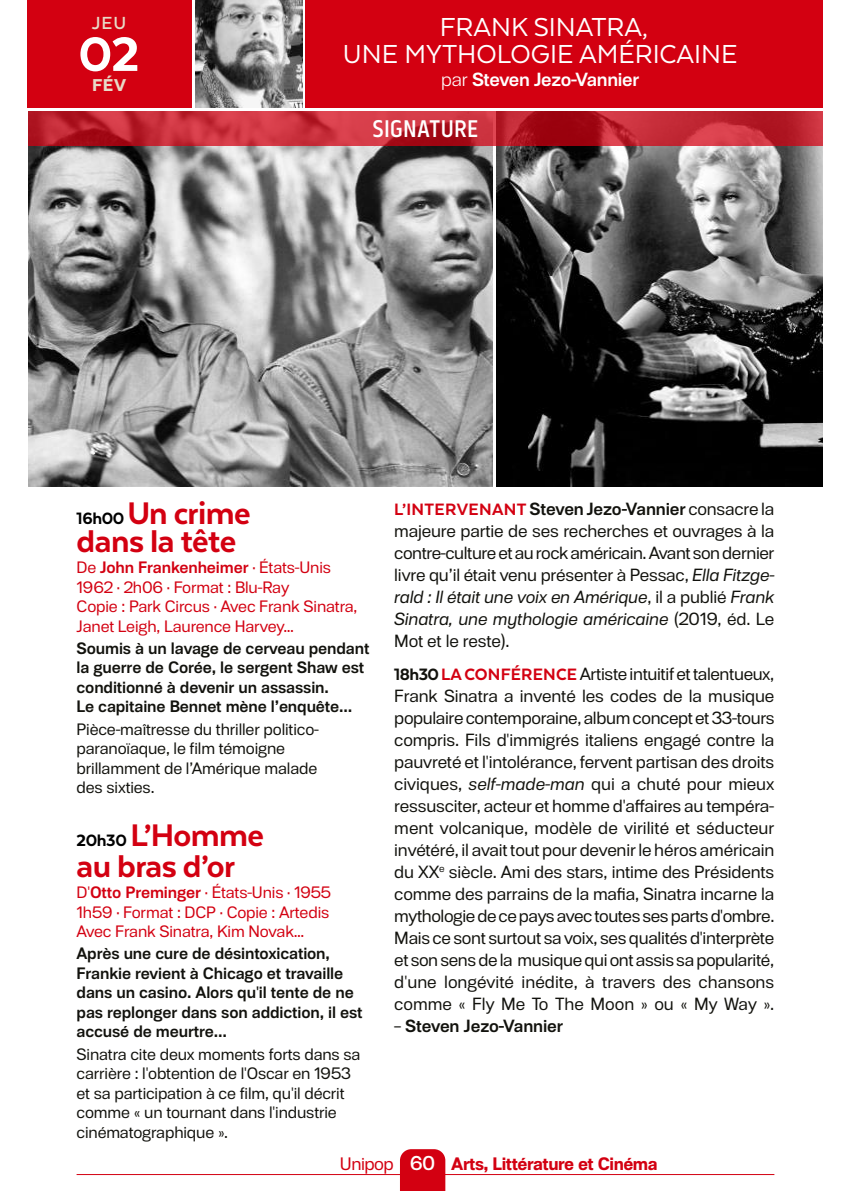
<style>
.page{position:relative;width:851px;height:1191px;background:#fff}
.page>*{position:absolute;margin:0;border:0;box-sizing:border-box;transform-origin:0 0}
.t1{font:900 56px "Texta";color:#fff}
.t2{font:900 36px/28px "Texta";letter-spacing:-.015em;color:#d30011}
.t3{font:30px/27px "Texta";color:#fff;text-align:center}
.t4{font:500 25px "Serca Condensed";letter-spacing:.01em;color:#fff}
.t5{font:700 20.2px "Texta";color:#e8dbc8}
.t6{font:800 19.8px "Texta";color:#e8dbc8}
.t7{font:700 19px "Substance";letter-spacing:-.02em;color:#fff;scale:.96 1}
.t8{font:800 18px "Substance";letter-spacing:-.03em;color:#d30011;scale:.96 1}
.t9{font:17.6px/22px "Substance";letter-spacing:-.01em;color:#12120d;text-align:justify;scale:.96 1}
.t10{font:700 17.6px "Substance";letter-spacing:-.01em;color:#12120d;scale:.96 1}
.t11{font:700 16.6px/19.6px "Substance";letter-spacing:-.01em;color:#12120d;scale:.96 1}
.t12{font:16.6px/19.6px "Substance";letter-spacing:-.01em;color:#12120d;scale:.96 1}
.t13{font:16.6px/19.6px "Substance";letter-spacing:-.01em;color:#d30011;scale:.96 1}
.s1{font-weight:300}
.s2{font-size:19px;color:#000}
.s3{font-weight:700}
.s4{font-family:"Texta";font-weight:900;font-size:19px;color:#d30011}
.s5{font-style:italic}
.s6{font-family:"Texta";font-weight:900;font-size:19px}
.s7{font-weight:400}
.s8{font-weight:500;font-size:20px;color:#fff}
</style>
<div class="page">
<div style="left:305px;top:0;width:517px;height:108px;background:#d30011"></div>
<div style="left:28px;top:0;width:164px;height:108px;background:#d30011"></div>
<hr style="left:77px;top:1174px;width:697px;height:1px;background:#d30011">
<div style="left:400px;top:1149px;width:45px;height:42px;background:#d30011"></div>
<img style="left:195px;top:0;width:107px;height:108px">
<img style="left:28px;top:145px;width:464px;height:342px">
<img style="left:496px;top:145px;width:326px;height:342px">
<div style="left:28px;top:111px;width:794px;height:34px;background:#d30011;opacity:.73"></div>
<p class="t5" style="left:92px;top:13px;width:36px">JEU</p>
<h1 class="t1" style="left:78px;top:25px;width:63px">02</h1>
<p class="t6" style="left:92px;top:75px;width:36px">FÉV</p>
<h3 class="t3" style="left:343px;top:14px;width:396px">FRANK SINATRA,<br>UNE MYTHOLOGIE AMÉRICAINE</h3>
<p class="t7" style="left:441px;top:68px;width:208px"><span class="s1">par</span> Steven Jezo-Vannier</p>
<h3 class="t4" style="left:372px;top:115px;width:107px">SIGNATURE</h3>
<h2 class="t2" style="left:77px;top:499px;width:176px"><span class="s2">16h00</span> Un crime dans la tête</h2>
<p class="t13" style="left:77px;top:558px;width:294px">De <span class="s3">John Frankenheimer</span> · États-Unis 1962 · 2h06 · Format : Blu-Ray<br>Copie : Park Circus · Avec Frank Sinatra, Janet Leigh, Laurence Harvey…</p>
<p class="t11" style="left:77px;top:639px;width:306px">Soumis à un lavage de cerveau pendant la guerre de Corée, le sergent Shaw est conditionné à devenir un assassin.<br>Le capitaine Bennet mène l’enquête…</p>
<p class="t12" style="left:77px;top:720px;width:254px">Pièce-maîtresse du thriller politico&shy;paranoïaque, le film témoigne brillamment de l’Amérique malade des sixties.</p>
<h2 class="t2" style="left:77px;top:821px;width:189px;line-height:30px"><span class="s2">20h30</span> L’Homme au bras d’or</h2>
<p class="t13" style="left:77px;top:883px;width:267px;text-align:justify">D'<span class="s3">Otto Preminger</span> · États-Unis · 1955<br>1h59 · Format : DCP · Copie : Artedis Avec Frank Sinatra, Kim Novak…</p>
<p class="t11" style="left:77px;top:944px;width:299px">Après une cure de désintoxication, Frankie revient à Chicago et travaille dans un casino. Alors qu'il tente de ne pas replonger dans son addiction, il est accusé de meurtre…</p>
<p class="t12" style="left:77px;top:1044px;width:297px">Sinatra cite deux moments forts dans sa carrière : l'obtention de l'Oscar en 1953 et sa participation à ce film, qu'il décrit comme « un tournant dans l'industrie cinématographique ».</p>
<p class="t9" style="left:394px;top:498px;width:397px"><span class="s4">L’INTERVENANT</span> <span class="s3">Steven Jezo-Vannier</span> consacre la majeure partie de ses recherches et ouvrages à la contre-culture et au rock américain.Avant son dernier livre qu’il était venu présenter à Pessac, <span class="s5">Ella Fitzge&shy;rald : Il était une voix en Amérique</span>, il a publié <span class="s5">Frank Sinatra, une mythologie américaine</span> (2019, éd. Le Mot et le reste).</p>
<p class="t9" style="left:394px;top:663px;width:397px"><span class="s6">18h30</span><span class="s4">LA CONFÉRENCE</span> Artiste intuitif et talentueux, Frank Sinatra a inventé les codes de la musique populaire contemporaine, album concept et 33-tours compris. Fils d'immigrés italiens engagé contre la pauvreté et l'intolérance, fervent partisan des droits civiques, <span class="s5">self-made-man</span> qui a chuté pour mieux ressusciter, acteur et homme d'affaires au tempéra&shy;ment volcanique, modèle de virilité et séducteur invétéré, il avait tout pour devenir le héros américain du XX<sup>e</sup> siècle. Ami des stars, intime des Présidents comme des parrains de la mafia, Sinatra incarne la mythologie de ce pays avec toutes ses parts d'ombre.<br>Mais ce sont surtout sa voix, ses qualités d'interprète et son sens de la musique qui ont assis sa popularité, d'une longévité inédite, à travers des chansons comme « Fly Me To The Moon » ou « My Way ».</p>
<p class="t10" style="left:394px;top:1015px;width:177px"><span class="s7">–</span> Steven Jezo-Vannier</p>
<p class="t8" style="left:340px;top:1152px;width:332px"><span class="s7">Unipop</span> <span class="s8">60</span> Arts, Littérature et Cinéma</p>
</div>
